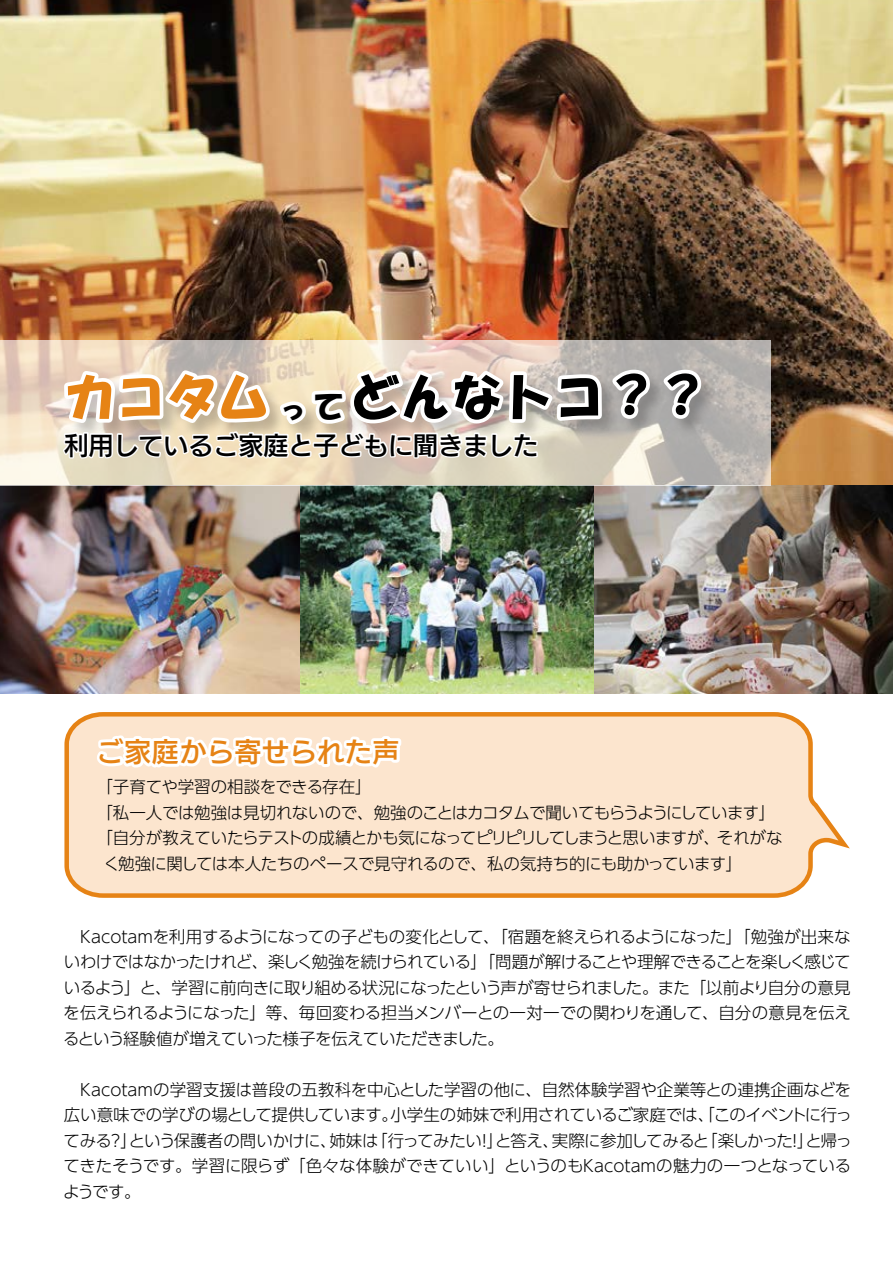
<style>
.page{position:relative;width:893px;height:1263px;background:#fff}
.page>*{position:absolute;margin:0;border:0;box-sizing:border-box;transform-origin:0 0}
.t1{font:51.15px "HG Soei Kakupoptai";color:#000}
.t2{font:27px "UD Kakugo Large Pr 6 N DB";letter-spacing:.02em;color:#e68315}
.t3{font:24.9px "UD Kakugo Large Pr 6 N DB";color:#000}
.t4{font:300 16.5px/25.5px "UD Shin Go Pr 6 N";letter-spacing:-.02em;color:#000;text-align:justify}
.t5{font:300 16.5px "UD Shin Go Pr 6 N";letter-spacing:-.045em;color:#000}
.s1{color:#e68315}
.s2{font-size:31.35px}
</style>
<div class="page">
<svg style="left:64px;top:712px;width:786px;height:186px;fill:#fce5ce"></svg>
<img style="left:0;top:0;width:893px;height:485px">
<svg style="left:94px;top:725px;width:310px;height:50px"></svg>
<img style="left:0;top:485px;width:594px;height:208px">
<img style="left:594px;top:485px;width:299px;height:208px">
<svg style="left:0;top:340px;width:770px;height:145px"></svg>
<img style="left:56px;top:363px;width:677px;height:84px">
<svg style="left:59px;top:364px;width:648px;height:98px"></svg>
<h1 class="t1" style="left:64px;top:371px;width:645px"><span class="s1">カコタム</span><span class="s2">って</span>どんなトコ？？</h1>
<h3 class="t3" style="left:64px;top:432px;width:476px">利用しているご家庭と子どもに聞きました</h3>
<h2 class="t2" style="left:97px;top:737px;width:304px">ご家庭から寄せられた声</h2>
<p class="t4" style="left:96px;top:773px;width:277px">「子育てや学習の相談をできる存在」</p>
<p class="t4" style="left:96px;top:799px;width:680px">「私一人では勉強は見切れないので、勉強のことはカコタムで聞いてもらうようにしています」</p>
<p class="t5" style="left:96px;top:824px;width:688px">「自分が教えていたらテストの成績とかも気になってピリピリしてしまうと思いますが、それがな</p>
<p class="t4" style="left:103px;top:850px;width:641px">く勉強に関しては本人たちのペースで見守れるので、私の気持ち的にも助かっています」</p>
<p class="t4" style="left:63px;top:923px;width:789px">　Kacotamを利用するようになっての子どもの変化として、「宿題を終えられるようになった」「勉強が出来ないわけではなかったけれど、楽しく勉強を続けられている」「問題が解けることや理解できることを楽しく感じているよう」と、学習に前向きに取り組める状況になったという声が寄せられました。また「以前より自分の意見を伝えられるようになった」等、毎回変わる担当メンバーとの一対一での関わりを通して、自分の意見を伝えるという経験値が増えていった様子を伝えていただきました。</p>
<p class="t4" style="left:63px;top:1076px;width:790px">　Kacotamの学習支援は普段の五教科を中心とした学習の他に、自然体験学習や企業等との連携企画などを広い意味での学びの場として提供しています。小学生の姉妹で利用されているご家庭では、「このイベントに行ってみる？」という保護者の問いかけに、姉妹は「行ってみたい！」と答え、実際に参加してみると「楽しかった！」と帰ってきたそうです。学習に限らず「色々な体験ができていい」というのもKacotamの魅力の一つとなっているようです。</p>
</div>
